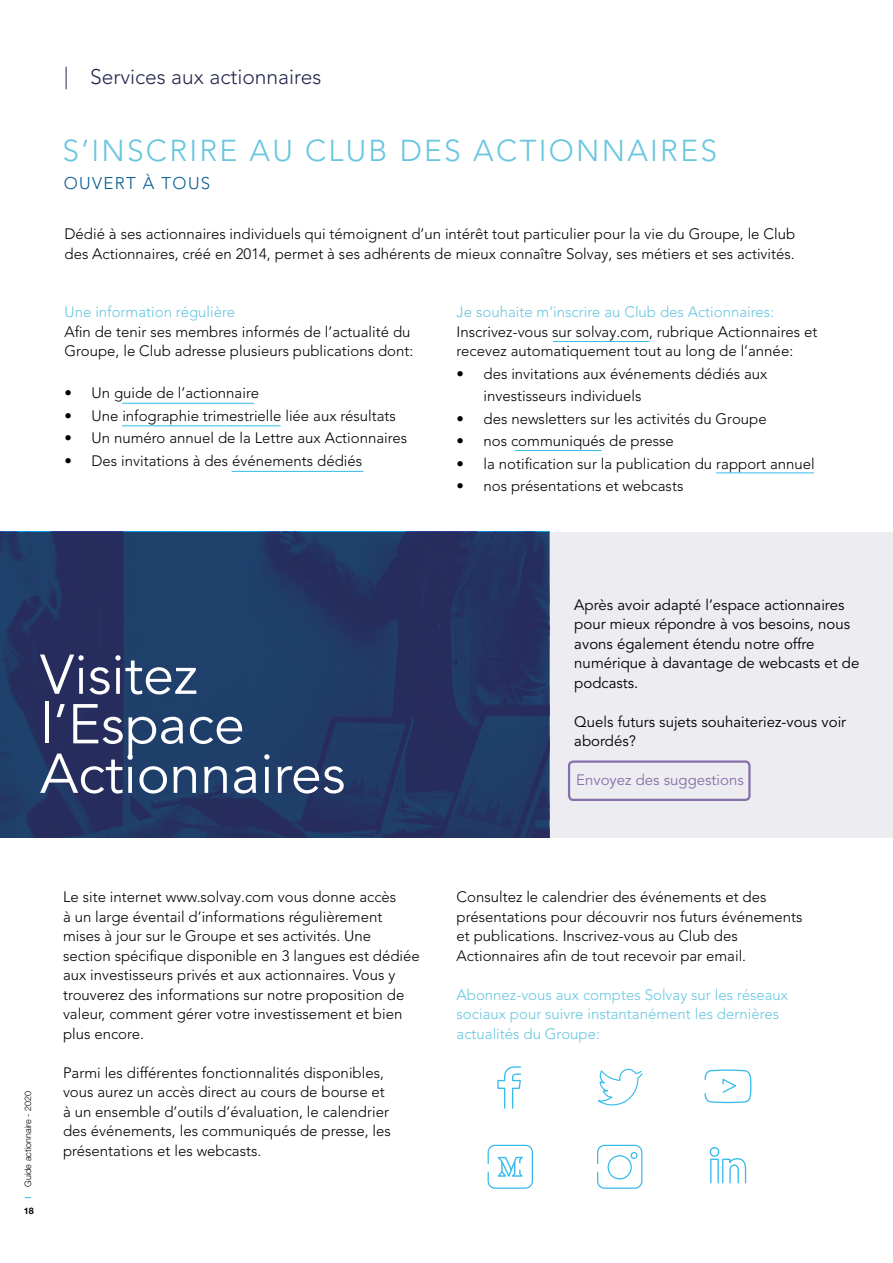
<style>
.page{position:relative;width:893px;height:1263px;background:#fff}
.page>*{position:absolute;margin:0;border:0;box-sizing:border-box;transform-origin:0 0}
.t1{font:55.5px/49.5px "Avenir LT Pro";color:#fff}
.t2{font:300 30px "Avenir LT Pro";letter-spacing:.075em;color:#68c6e0}
.t3{font:300 21px "Avenir LT Pro";color:#26294e}
.t4{font:300 16.8px "Avenir LT Pro";letter-spacing:.08em;color:#045b90}
.t5{font:300 15px/19.5px "Avenir LT Pro";color:#000}
.t6{font:15px/19.5px "Avenir LT Pro";color:#000}
.t7{font:300 15px/19.5px "Avenir LT Pro";color:#68c6e0}
.t8{font:15px "Avenir LT Pro";color:#8670aa}
.t9{font:300 9px "Helvetica Neue LT Std";color:#000}
.t10{font:700 9px "Helvetica Neue LT Std";color:#000}
</style>
<div class="page">
<div style="left:549px;top:532px;width:344px;height:306px;background:#ececf1"></div>
<div style="left:0;top:532px;width:549px;height:306px;background:linear-gradient(to right,#223966,#233563)"></div>
<hr style="left:122px;top:403px;width:132px;height:1px;background:#37bbed">
<hr style="left:122px;top:425px;width:159px;height:1px;background:#37bbed">
<hr style="left:232px;top:471px;width:131px;height:1px;background:#37bbed">
<hr style="left:553px;top:341px;width:96px;height:1px;background:#37bbed">
<hr style="left:515px;top:450px;width:87px;height:1px;background:#37bbed">
<hr style="left:716px;top:472px;width:98px;height:1px;background:#37bbed">
<svg style="left:497px;top:1066px;width:24px;height:43px"></svg>
<div style="left:488px;top:1145px;width:45px;height:44px;border:1px solid #37bbed;border-radius:7px"></div>
<svg style="left:498px;top:1157px;width:25px;height:20px"></svg>
<div style="left:597px;top:1145px;width:45px;height:44px;border:1px solid #37bbed;border-radius:7px"></div>
<div style="left:607px;top:1155px;width:25px;height:24px;border:1px solid #37bbed;border-radius:50%"></div>
<svg style="left:630px;top:1152px;width:8px;height:7px"></svg>
<svg style="left:598px;top:1068px;width:45px;height:38px"></svg>
<svg style="left:704px;top:1069px;width:48px;height:34px"></svg>
<div style="left:710px;top:1159px;width:9px;height:24px;border:1px solid #37bbed"></div>
<div style="left:710px;top:1147px;width:9px;height:10px;border:1px solid #37bbed;border-radius:50%"></div>
<svg style="left:722px;top:1158px;width:24px;height:26px"></svg>
<div style="left:568px;top:760px;width:183px;height:41px;border:2px solid #8670aa;border-radius:4px"></div>
<svg style="left:66px;top:67px;width:1px;height:22px"></svg>
<h3 class="t3" style="left:90px;top:65px;width:233px">Services aux actionnaires</h3>
<h2 class="t2" style="left:62px;top:133px;width:656px">S’INSCRIRE AU CLUB DES ACTIONNAIRES</h2>
<p class="t4" style="left:64px;top:174px;width:148px">OUVERT À TOUS</p>
<p class="t5" style="left:64px;top:224px;width:732px">Dédié à ses actionnaires individuels qui témoignent d’un intérêt tout particulier pour la vie du Groupe, le Club des Actionnaires, créé en 2014, permet à ses adhérents de mieux connaître Solvay, ses métiers et ses activités.</p>
<p class="t7" style="left:64px;top:302px;width:172px">Une information régulière</p>
<p class="t5" style="left:64px;top:322px;width:350px">Afin de tenir ses membres informés de l’actualité du<br>Groupe, le Club adresse plusieurs publications dont:</p>
<p class="t5" style="left:64px;top:383px;width:196px">• Un guide de l’actionnaire</p>
<p class="t5" style="left:64px;top:406px;width:333px">• Une infographie trimestrielle liée aux résultats</p>
<p class="t5" style="left:64px;top:428px;width:344px">• Un numéro annuel de la Lettre aux Actionnaires</p>
<p class="t5" style="left:64px;top:451px;width:299px">• Des invitations à des événements dédiés</p>
<p class="t7" style="left:457px;top:302px;width:319px">Je souhaite m’inscrire au Club des Actionnaires:</p>
<p class="t5" style="left:457px;top:322px;width:363px">Inscrivez-vous sur solvay.com, rubrique Actionnaires et recevez automatiquement tout au long de l’année:</p>
<p class="t5" style="left:484px;top:362px;width:285px;line-height:22.5px;text-indent:-27px">• des invitations aux événements dédiés aux investisseurs individuels</p>
<p class="t5" style="left:457px;top:409px;width:312px">• des newsletters sur les activités du Groupe</p>
<p class="t5" style="left:457px;top:431px;width:219px">• nos communiqués de presse</p>
<p class="t5" style="left:457px;top:454px;width:360px">• la notification sur la publication du rapport annuel</p>
<p class="t5" style="left:457px;top:476px;width:228px">• nos présentations et webcasts</p>
<h1 class="t1" style="left:40px;top:651px;width:307px">Visitez l’Espace<br>Actionnaires</h1>
<p class="t6" style="left:574px;top:595px;width:287px">Après avoir adapté l’espace actionnaires pour mieux répondre à vos besoins, nous avons également étendu notre offre numérique à davantage de webcasts et de podcasts.</p>
<p class="t6" style="left:574px;top:712px;width:273px">Quels futurs sujets souhaiteriez-vous voir abordés?</p>
<p class="t8" style="left:576px;top:771px;width:169px">Envoyez des suggestions</p>
<p class="t9" style="left:23px;top:1187px;width:97px;rotate:-90deg">Guide actionnaire - 2020</p>
<p class="t10" style="left:24px;top:1206px;width:12px">18</p>
<p class="t5" style="left:63px;top:887px;width:358px">Le site internet www.solvay.com vous donne accès<br>à un large éventail d’informations régulièrement mises à jour sur le Groupe et ses activités. Une section spécifique disponible en 3 langues est dédiée aux investisseurs privés et aux actionnaires. Vous y trouverez des informations sur notre proposition de valeur, comment gérer votre investissement et bien plus encore.</p>
<p class="t5" style="left:63px;top:1063px;width:329px">Parmi les différentes fonctionnalités disponibles, vous aurez un accès direct au cours de bourse et à un ensemble d’outils d’évaluation, le calendrier des événements, les communiqués de presse, les présentations et les webcasts.</p>
<p class="t5" style="left:457px;top:887px;width:348px">Consultez le calendrier des événements et des présentations pour découvrir nos futurs événements et publications. Inscrivez-vous au Club des Actionnaires afin de tout recevoir par email.</p>
<p class="t7" style="left:457px;top:985px;width:333px">Abonnez-vous aux comptes Solvay sur les réseaux sociaux pour suivre instantanément les dernières actualités du Groupe:</p>
</div>
